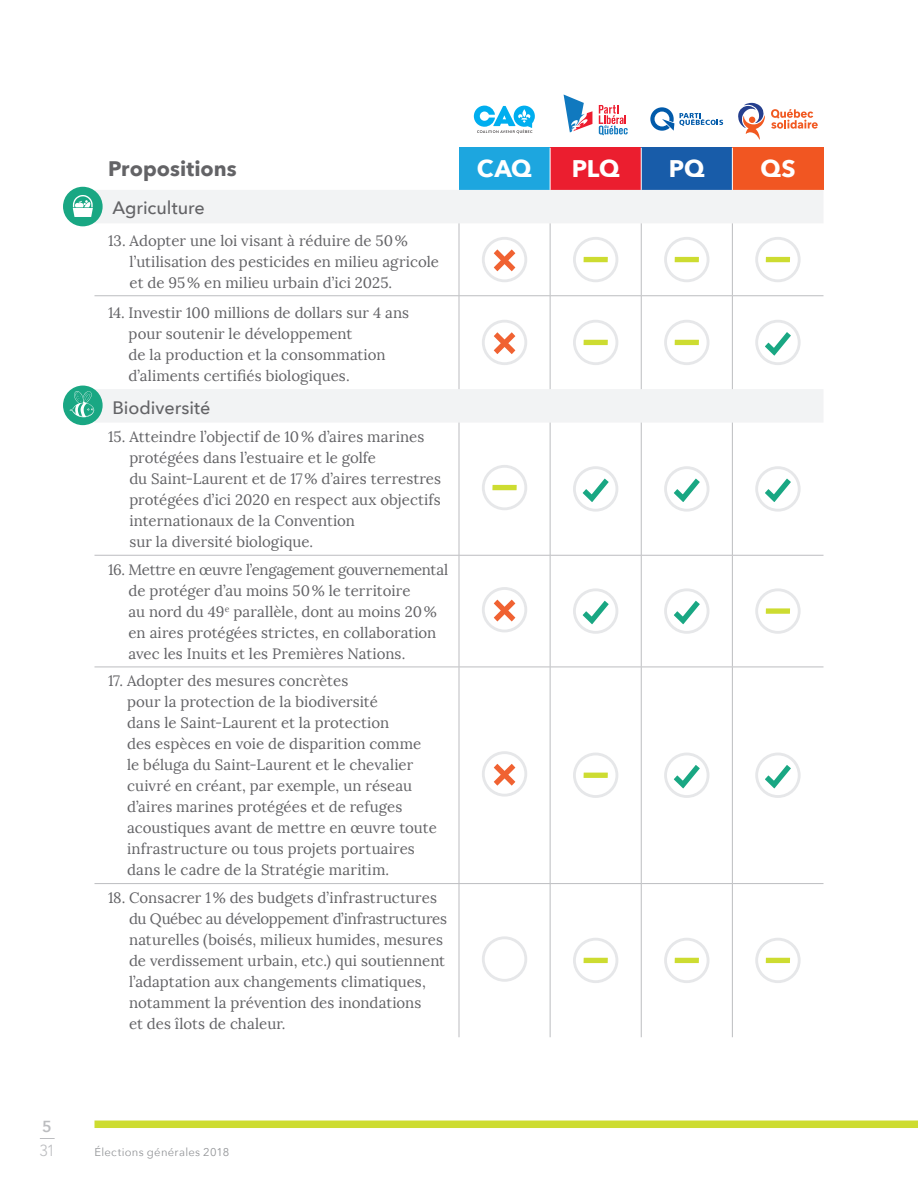
<style>
.page{position:relative;width:918px;height:1188px;background:#fff}
.page>*{position:absolute;margin:0;border:0;box-sizing:border-box;transform-origin:0 0}
.t1{font:700 24px "Avenir Next";letter-spacing:-.005em;color:#fff}
.t2{font:700 21px "Avenir Next";color:#636366}
.t3{font:500 18px "Avenir Next";letter-spacing:-.005em;color:#636366}
.t4{font:300 15.9px "Avenir";color:#bcbdc0}
.t5{font:600 15.9px "Avenir Next";color:#bcbdc0}
.t6{font:15px/21px "Lora";color:#636366}
.t7{font:11.25px "Avenir Next";letter-spacing:.025em;color:#939598}
</style>
<div class="page">
<svg style="left:40px;top:1138px;width:15px;height:1px"></svg>
<div style="left:459px;top:148px;width:91px;height:42px;background:#1da6df"></div>
<div style="left:550px;top:148px;width:91px;height:42px;background:#eb1e2f"></div>
<div style="left:641px;top:148px;width:91px;height:42px;background:#185ca9"></div>
<div style="left:732px;top:148px;width:92px;height:42px;background:#f15622"></div>
<svg style="left:94px;top:190px;width:729px;height:233px"></svg>
<hr style="left:459px;top:223px;width:1px;height:72px;background:#bcbdc0">
<hr style="left:550px;top:223px;width:1px;height:72px;background:#bcbdc0">
<hr style="left:641px;top:223px;width:1px;height:72px;background:#bcbdc0">
<hr style="left:732px;top:223px;width:1px;height:72px;background:#bcbdc0">
<hr style="left:95px;top:295px;width:364px;height:1px;background:#bcbdc0">
<hr style="left:459px;top:295px;width:91px;height:1px;background:#bcbdc0">
<hr style="left:459px;top:296px;width:1px;height:93px;background:#bcbdc0">
<hr style="left:550px;top:295px;width:91px;height:1px;background:#bcbdc0">
<hr style="left:550px;top:296px;width:1px;height:93px;background:#bcbdc0">
<hr style="left:641px;top:295px;width:91px;height:1px;background:#bcbdc0">
<hr style="left:641px;top:296px;width:1px;height:93px;background:#bcbdc0">
<hr style="left:732px;top:295px;width:92px;height:1px;background:#bcbdc0">
<hr style="left:732px;top:296px;width:1px;height:93px;background:#bcbdc0">
<hr style="left:550px;top:423px;width:1px;height:132px;background:#bcbdc0">
<hr style="left:641px;top:423px;width:1px;height:132px;background:#bcbdc0">
<hr style="left:732px;top:423px;width:1px;height:132px;background:#bcbdc0">
<hr style="left:550px;top:555px;width:91px;height:1px;background:#bcbdc0">
<hr style="left:550px;top:556px;width:1px;height:111px;background:#bcbdc0">
<hr style="left:641px;top:555px;width:91px;height:1px;background:#bcbdc0">
<hr style="left:641px;top:556px;width:1px;height:111px;background:#bcbdc0">
<hr style="left:732px;top:555px;width:92px;height:1px;background:#bcbdc0">
<hr style="left:732px;top:556px;width:1px;height:111px;background:#bcbdc0">
<hr style="left:550px;top:667px;width:91px;height:1px;background:#bcbdc0">
<hr style="left:550px;top:667px;width:1px;height:216px;background:#bcbdc0">
<hr style="left:641px;top:667px;width:91px;height:1px;background:#bcbdc0">
<hr style="left:641px;top:667px;width:1px;height:216px;background:#bcbdc0">
<hr style="left:732px;top:667px;width:92px;height:1px;background:#bcbdc0">
<hr style="left:732px;top:667px;width:1px;height:216px;background:#bcbdc0">
<hr style="left:550px;top:884px;width:1px;height:153px;background:#bcbdc0">
<hr style="left:641px;top:884px;width:1px;height:153px;background:#bcbdc0">
<hr style="left:732px;top:884px;width:1px;height:153px;background:#bcbdc0">
<hr style="left:550px;top:148px;width:1px;height:42px;background:#fff">
<hr style="left:641px;top:148px;width:1px;height:42px;background:#fff">
<hr style="left:732px;top:148px;width:1px;height:42px;background:#fff">
<hr style="left:550px;top:883px;width:91px;height:1px;background:#bcbdc0">
<hr style="left:641px;top:883px;width:91px;height:1px;background:#bcbdc0">
<hr style="left:732px;top:883px;width:92px;height:1px;background:#bcbdc0">
<hr style="left:95px;top:555px;width:364px;height:1px;background:#bcbdc0">
<hr style="left:459px;top:555px;width:91px;height:1px;background:#bcbdc0">
<hr style="left:95px;top:667px;width:364px;height:1px;background:#bcbdc0">
<hr style="left:459px;top:667px;width:91px;height:1px;background:#bcbdc0">
<hr style="left:95px;top:883px;width:364px;height:1px;background:#bcbdc0">
<hr style="left:459px;top:883px;width:91px;height:1px;background:#bcbdc0">
<hr style="left:459px;top:423px;width:1px;height:132px;background:#bcbdc0">
<hr style="left:459px;top:556px;width:1px;height:111px;background:#bcbdc0">
<hr style="left:459px;top:667px;width:1px;height:216px;background:#bcbdc0">
<hr style="left:459px;top:884px;width:1px;height:153px;background:#bcbdc0">
<svg style="left:482px;top:237px;width:45px;height:45px"></svg>
<svg style="left:573px;top:237px;width:45px;height:45px"></svg>
<svg style="left:664px;top:237px;width:45px;height:45px"></svg>
<svg style="left:755px;top:237px;width:46px;height:45px"></svg>
<svg style="left:482px;top:320px;width:45px;height:45px"></svg>
<svg style="left:573px;top:320px;width:45px;height:45px"></svg>
<svg style="left:664px;top:320px;width:45px;height:45px"></svg>
<svg style="left:755px;top:320px;width:46px;height:45px"></svg>
<svg style="left:482px;top:465px;width:45px;height:45px"></svg>
<svg style="left:573px;top:466px;width:45px;height:46px"></svg>
<svg style="left:664px;top:466px;width:45px;height:46px"></svg>
<svg style="left:755px;top:466px;width:46px;height:46px"></svg>
<svg style="left:482px;top:587px;width:45px;height:45px"></svg>
<svg style="left:573px;top:588px;width:45px;height:46px"></svg>
<svg style="left:664px;top:588px;width:45px;height:46px"></svg>
<svg style="left:755px;top:588px;width:46px;height:46px"></svg>
<svg style="left:482px;top:751px;width:45px;height:46px"></svg>
<svg style="left:573px;top:753px;width:45px;height:45px"></svg>
<svg style="left:664px;top:753px;width:45px;height:45px"></svg>
<svg style="left:755px;top:753px;width:46px;height:45px"></svg>
<svg style="left:482px;top:936px;width:45px;height:46px"></svg>
<svg style="left:573px;top:938px;width:45px;height:45px"></svg>
<svg style="left:664px;top:938px;width:45px;height:45px"></svg>
<svg style="left:755px;top:938px;width:46px;height:45px"></svg>
<svg style="left:474px;top:106px;width:61px;height:28px"></svg>
<svg style="left:599px;top:105px;width:29px;height:30px"></svg>
<svg style="left:564px;top:95px;width:28px;height:37px"></svg>
<svg style="left:650px;top:107px;width:73px;height:24px"></svg>
<svg style="left:738px;top:103px;width:27px;height:37px"></svg>
<svg style="left:771px;top:109px;width:47px;height:20px"></svg>
<div style="left:63px;top:187px;width:40px;height:39px;background:#19a783;border-radius:50%"></div>
<svg style="left:73px;top:195px;width:20px;height:22px"></svg>
<div style="left:63px;top:386px;width:40px;height:39px;background:#19a783;border-radius:50%"></div>
<svg style="left:69px;top:391px;width:25px;height:26px"></svg>
<div style="left:95px;top:1121px;width:823px;height:7px;background:#cddc31"></div>
<h2 class="t2" style="left:108px;top:157px;width:130px">Propositions</h2>
<h1 class="t1" style="left:477px;top:156px;width:56px">CAQ</h1>
<h1 class="t1" style="left:572px;top:156px;width:50px">PLQ</h1>
<h1 class="t1" style="left:669px;top:156px;width:37px">PQ</h1>
<h1 class="t1" style="left:760px;top:156px;width:37px">QS</h1>
<p class="t3" style="left:112px;top:201px;width:94px">Agriculture</p>
<p class="t6" style="left:130px;top:230px;width:311px;text-indent:-22px">13. Adopter une loi visant à réduire de 50 % l’utilisation des pesticides en milieu agricole et de 95 % en milieu urbain d’ici 2025.</p>
<p class="t6" style="left:129px;top:302px;width:282px;text-indent:-21px">14. Investir 100 millions de dollars sur 4 ans pour soutenir le développement<br>de la production et la consommation d’aliments certifiés biologiques.</p>
<p class="t3" style="left:112px;top:400px;width:99px">Biodiversité</p>
<p class="t6" style="left:129px;top:426px;width:313px;text-indent:-21px">15. Atteindre l’objectif de 10 % d’aires marines protégées dans l’estuaire et le golfe<br>du Saint-Laurent et de 17 % d’aires terrestres protégées d’ici 2020 en respect aux objectifs internationaux de la Convention<br>sur la diversité biologique.</p>
<p class="t6" style="left:129px;top:559px;width:321px;text-indent:-21px">16. Mettre en œuvre l’engagement gouvernemental de protéger d’au moins 50 % le territoire<br>au nord du 49<sup>e</sup> parallèle, dont au moins 20 % en aires protégées strictes, en collaboration avec les Inuits et les Premières Nations.</p>
<p class="t6" style="left:127px;top:671px;width:311px;text-indent:-19px">17. Adopter des mesures concrètes<br>pour la protection de la biodiversité<br>dans le Saint-Laurent et la protection<br>des espèces en voie de disparition comme le béluga du Saint-Laurent et le chevalier cuivré en créant, par exemple, un réseau d’aires marines protégées et de refuges acoustiques avant de mettre en œuvre toute infrastructure ou tous projets portuaires dans le cadre de la Stratégie maritim.</p>
<p class="t6" style="left:129px;top:887px;width:320px;text-indent:-21px">18. Consacrer 1 % des budgets d’infrastructures du Québec au développement d’infrastructures naturelles (boisés, milieux humides, mesures de verdissement urbain, etc.) qui soutiennent l’adaptation aux changements climatiques, notamment la prévention des inondations<br>et des îlots de chaleur.</p>
<p class="t5" style="left:42px;top:1118px;width:11px">5</p>
<p class="t4" style="left:39px;top:1141px;width:17px">31</p>
<p class="t7" style="left:94px;top:1146px;width:136px">Élections générales 2018</p>
</div>
